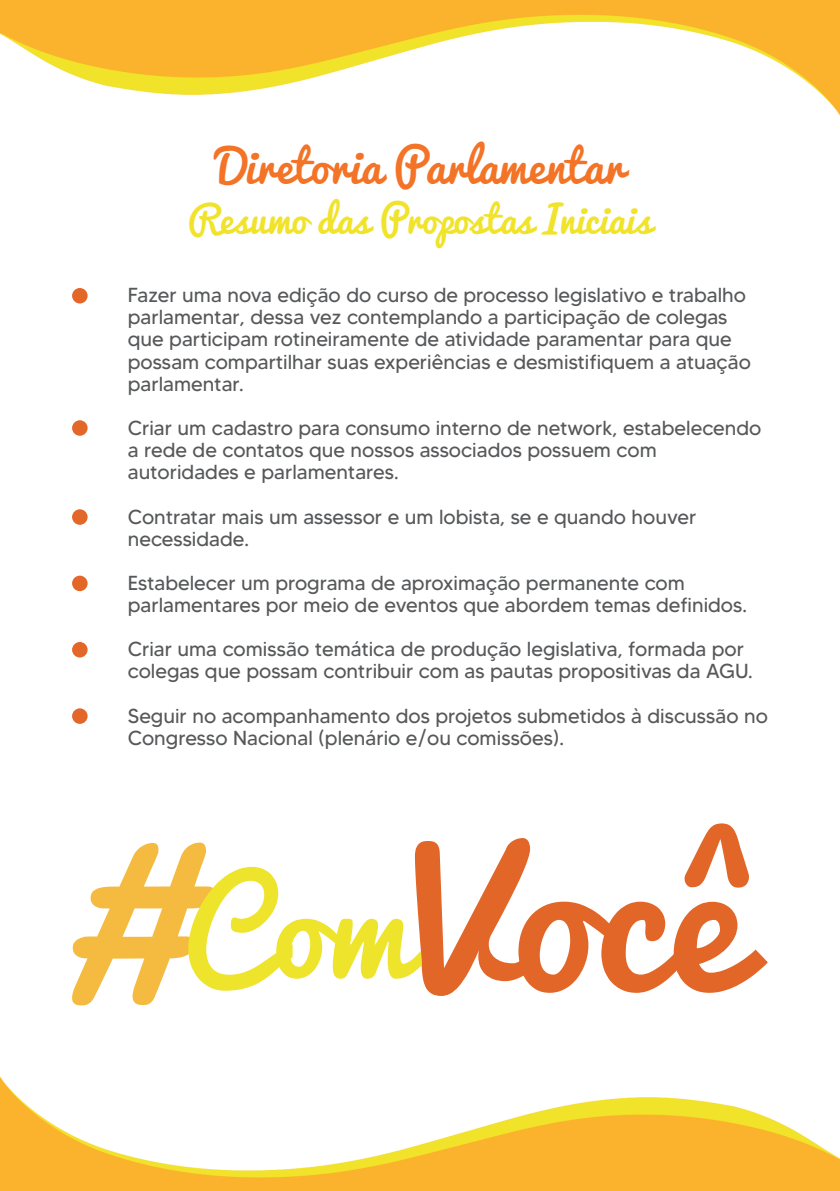
<style>
.page{position:relative;width:840px;height:1191px;background:#fff}
.page>*{position:absolute;margin:0;border:0;box-sizing:border-box;transform-origin:0 0}
.t1{font:194.4px "Pacifico";color:#e26628}
.t2{font:45.4px "Pacifico";color:#f37327}
.t3{font:37.4px "Pacifico";color:#f0e32a}
.t4{font:20.2px/22.2px "MADETOMMY";color:#57585a}
</style>
<div class="page">
<img style="left:0;top:0;width:839px;height:115px">
<img style="left:0;top:1076px;width:839px;height:115px">
<div style="left:72px;top:288px;width:16px;height:15px;background:#e36728;border-radius:50%"></div>
<div style="left:72px;top:420px;width:16px;height:16px;background:#e36728;border-radius:50%"></div>
<div style="left:72px;top:509px;width:16px;height:16px;background:#e36728;border-radius:50%"></div>
<div style="left:72px;top:575px;width:16px;height:16px;background:#e36728;border-radius:50%"></div>
<div style="left:72px;top:708px;width:16px;height:16px;background:#e36728;border-radius:50%"></div>
<div style="left:72px;top:642px;width:16px;height:15px;background:#e36728;border-radius:50%"></div>
<svg style="left:72px;top:842px;width:349px;height:163px"></svg>
<h2 class="t2" style="left:216px;top:142px;width:408px">Diretoria Parlamentar</h2>
<h3 class="t3" style="left:188px;top:199px;width:464px">Resumo das Propostas Iniciais</h3>
<p class="t4" style="left:128px;top:284px;width:624px">Fazer uma nova edição do curso de processo legislativo e trabalho parlamentar, dessa vez contemplando a participação de colegas que participam rotineiramente de atividade paramentar para que possam compartilhar suas experiências e desmistifiquem a atuação parlamentar.</p>
<p class="t4" style="left:128px;top:417px;width:634px">Criar um cadastro para consumo interno de network, estabelecendo a rede de contatos que nossos associados possuem com autoridades e parlamentares.</p>
<p class="t4" style="left:128px;top:505px;width:570px">Contratar mais um assessor e um lobista, se e quando houver necessidade.</p>
<p class="t4" style="left:128px;top:571px;width:620px">Estabelecer um programa de aproximação permanente com parlamentares por meio de eventos que abordem temas definidos.</p>
<p class="t4" style="left:128px;top:638px;width:626px">Criar uma comissão temática de produção legislativa, formada por colegas que possam contribuir com as pautas propositivas da AGU.</p>
<p class="t4" style="left:128px;top:704px;width:641px">Seguir no acompanhamento dos projetos submetidos à discussão no<br>Congresso Nacional (plenário e/ou comissões).</p>
<h1 class="t1" style="left:412px;top:812px;width:329px">Você</h1>
</div>
